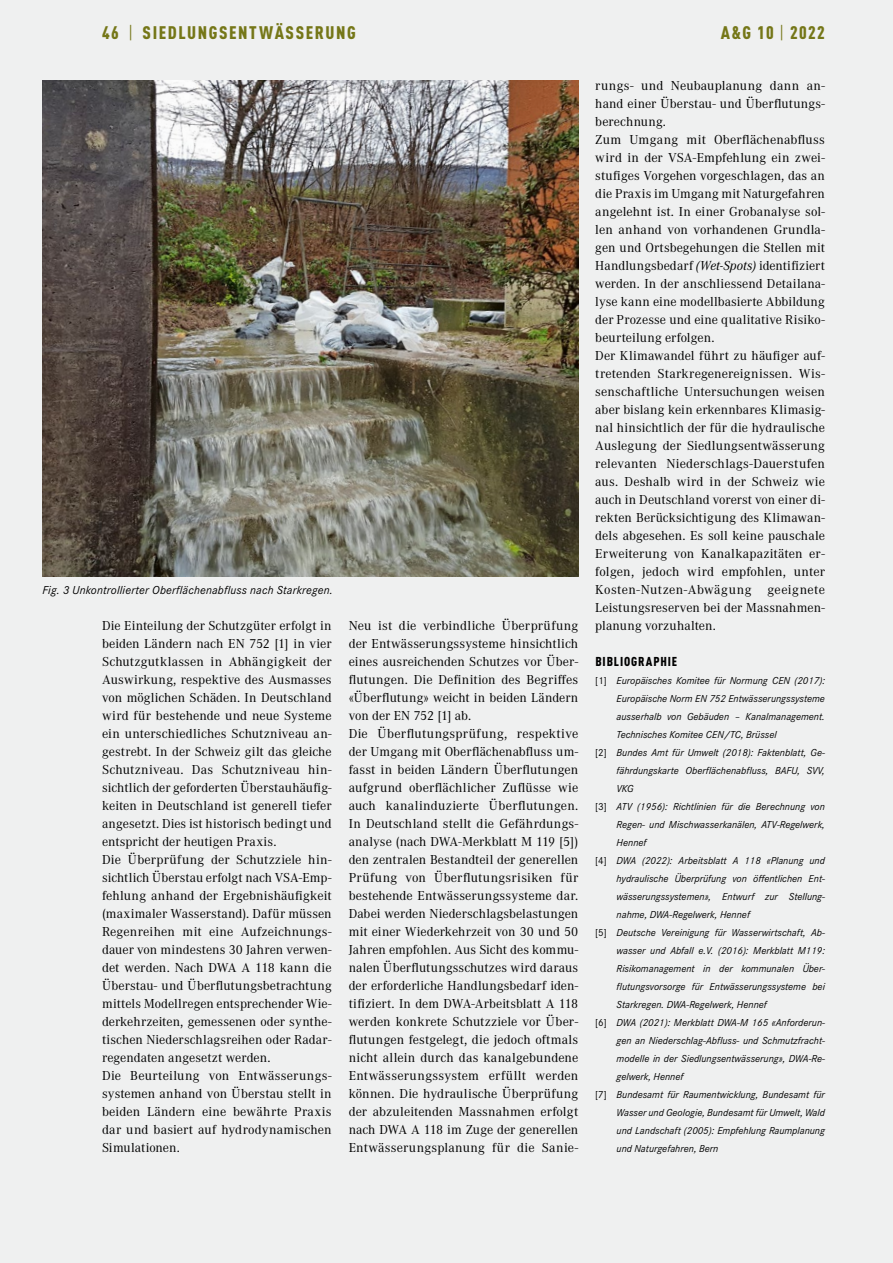
<style>
.page{position:relative;width:893px;height:1263px;background:#eff0f0}
.page>*{position:absolute;margin:0;border:0;box-sizing:border-box;transform-origin:0 0}
.t1{font:900 condensed 18px "DINOT";letter-spacing:.09em;color:#757718}
.t2{font:13.5px/18px "Corporate A";letter-spacing:.005em;color:#000}
.t3{font:900 condensed 12.75px "DINOT";letter-spacing:.065em;color:#000}
.t4{font:italic 12px "Corporate S";letter-spacing:.015em;color:#000}
.t5{font:italic 10.5px "Corporate S";color:#000}
.s1{font-weight:400}
.s2{font-style:italic}
.s3{font-style:normal}
</style>
<div class="page">
<img style="left:43px;top:81px;width:535px;height:495px">
<h1 class="t1" style="left:102px;top:22px;width:255px">46 <span class="s1">|</span> SIEDLUNGSENTWÄSSERUNG</h1>
<p class="t4" style="left:43px;top:581px;width:292px">Fig. 3 Unkontrollierter Oberflächenabfluss nach Starkregen.</p>
<p class="t2" style="left:102px;top:616px;width:231px">Die Einteilung der Schutzgüter erfolgt in beiden Ländern nach EN 752 [1] in vier Schutzgutklassen in Abhängigkeit der Auswirkung, respektive des Ausmasses von möglichen Schäden. In Deutschland wird für bestehende und neue Systeme ein unterschiedliches Schutzniveau an&shy;gestrebt. In der Schweiz gilt das gleiche Schutzniveau. Das Schutzniveau hin&shy;sichtlich der geforderten Überstauhäufig&shy;keiten in Deutschland ist generell tiefer angesetzt. Dies ist historisch bedingt und entspricht der heutigen Praxis.<br>Die Überprüfung der Schutzziele hin&shy;sichtlich Überstau erfolgt nach VSA-Emp&shy;fehlung anhand der Ergebnishäufigkeit (maximaler Wasserstand). Dafür müssen Regenreihen mit eine Aufzeichnungs&shy;dauer von mindestens 30 Jahren verwen&shy;det werden. Nach DWA A 118 kann die Überstau- und Überflutungsbetrachtung mittels Modellregen entsprechender Wie&shy;derkehrzeiten, gemessenen oder synthe&shy;tischen Niederschlagsreihen oder Radar&shy;regendaten angesetzt werden.<br>Die Beurteilung von Entwässerungs&shy;systemen anhand von Überstau stellt in beiden Ländern eine bewährte Praxis dar und basiert auf hydrodynamischen Simulationen.</p>
<p class="t2" style="left:349px;top:616px;width:231px">Neu ist die verbindliche Überprüfung der Entwässerungssysteme hinsichtlich eines ausreichenden Schutzes vor Über&shy;flutungen. Die Definition des Begriffes «Überflutung» weicht in beiden Ländern von der EN 752 [1] ab.<br>Die Überflutungsprüfung, respektive der Umgang mit Oberflächenabfluss um&shy;fasst in beiden Ländern Überflutungen aufgrund oberflächlicher Zuflüsse wie auch kanalinduzierte Überflutungen.<br>In Deutschland stellt die Gefährdungs&shy;analyse (nach DWA-Merkblatt M 119 [5]) den zentralen Bestandteil der generellen Prüfung von Überflutungsrisiken für bestehende Entwässerungssysteme dar.<br>Dabei werden Niederschlagsbelastungen mit einer Wiederkehrzeit von 30 und 50<br>Jahren empfohlen. Aus Sicht des kommu&shy;nalen Überflutungsschutzes wird daraus der erforderliche Handlungsbedarf iden&shy;tifiziert. In dem DWA-Arbeitsblatt A 118 werden konkrete Schutzziele vor Über&shy;flutungen festgelegt, die jedoch oftmals nicht allein durch das kanalgebundene Entwässerungssystem erfüllt werden können. Die hydraulische Überprüfung der abzuleitenden Massnahmen erfolgt nach DWA A 118 im Zuge der generellen Entwässerungsplanung für die Sanie-</p>
<h1 class="t1" style="left:721px;top:22px;width:106px">A&amp;G 10 <span class="s1">|</span> 2022</h1>
<p class="t2" style="left:595px;top:76px;width:231px">rungs- und Neubauplanung dann an&shy;hand einer Überstau- und Überflutungs&shy;berechnung.<br>Zum Umgang mit Oberflächenabfluss wird in der VSA-Empfehlung ein zwei&shy;stufiges Vorgehen vorgeschlagen, das an die Praxis im Umgang mit Naturgefahren angelehnt ist. In einer Grobanalyse sol&shy;len anhand von vorhandenen Grundla&shy;gen und Ortsbegehungen die Stellen mit Handlungsbedarf <span class="s2">(Wet-Spots)</span> identifiziert werden. In der anschliessend Detailana&shy;lyse kann eine modellbasierte Abbildung der Prozesse und eine qualitative Risiko&shy;beurteilung erfolgen.<br>Der Klimawandel führt zu häufiger auf&shy;tretenden Starkregenereignissen. Wis&shy;senschaftliche Untersuchungen weisen aber bislang kein erkennbares Klimasig&shy;nal hinsichtlich der für die hydraulische Auslegung der Siedlungsentwässerung relevanten Niederschlags-Dauerstufen aus. Deshalb wird in der Schweiz wie auch in Deutschland vorerst von einer di&shy;rekten Berücksichtigung des Klimawan&shy;dels abgesehen. Es soll keine pauschale Erweiterung von Kanalkapazitäten er&shy;folgen, jedoch wird empfohlen, unter Kosten-Nutzen-Abwägung geeignete Leistungsreserven bei der Massnahmen&shy;planung vorzuhalten.</p>
<p class="t3" style="left:595px;top:654px;width:83px">BIBLIOGRAPHIE</p>
<p class="t5" style="left:595px;top:673px;width:231px"><span class="s3">[1]</span> Europäisches Komitee für Normung CEN (2017):</p>
<p class="t5" style="left:617px;top:691px;width:210px">Europäische Norm EN 752 Entwässerungssysteme</p>
<p class="t5" style="left:617px;top:709px;width:210px">ausserhalb von Gebäuden – Kanalmanagement.</p>
<p class="t5" style="left:617px;top:727px;width:162px">Technisches Komitee CEN/TC, Brüssel</p>
<p class="t5" style="left:595px;top:745px;width:231px"><span class="s3">[2]</span> Bundes Amt für Umwelt (2018): Faktenblatt, Ge-</p>
<p class="t5" style="left:617px;top:763px;width:210px">fährdungskarte Oberflächenabfluss, BAFU, SVV,</p>
<p class="t5" style="left:617px;top:781px;width:19px">VKG</p>
<p class="t5" style="left:595px;top:799px;width:231px"><span class="s3">[3]</span> ATV (1956): Richtlinien für die Berechnung von</p>
<p class="t5" style="left:617px;top:817px;width:210px">Regen- und Mischwasserkanälen, ATV-Regelwerk,</p>
<p class="t5" style="left:617px;top:835px;width:31px">Hennef</p>
<p class="t5" style="left:595px;top:853px;width:231px"><span class="s3">[4]</span> DWA (2022): Arbeitsblatt A 118 «Planung und</p>
<p class="t5" style="left:617px;top:871px;width:210px">hydraulische Überprüfung von öffentlichen Ent-</p>
<p class="t5" style="left:617px;top:889px;width:210px">wässerungssystemen», Entwurf zur Stellung-</p>
<p class="t5" style="left:617px;top:907px;width:135px">nahme, DWA-Regelwerk, Hennef</p>
<p class="t5" style="left:595px;top:925px;width:231px"><span class="s3">[5]</span> Deutsche Vereinigung für Wasserwirtschaft, Ab-</p>
<p class="t5" style="left:617px;top:943px;width:210px">wasser und Abfall e.V. (2016): Merkblatt M119:</p>
<p class="t5" style="left:617px;top:961px;width:210px">Risikomanagement in der kommunalen Über-</p>
<p class="t5" style="left:617px;top:979px;width:210px">flutungsvorsorge für Entwässerungssysteme bei</p>
<p class="t5" style="left:617px;top:997px;width:152px">Starkregen. DWA-Regelwerk, Hennef</p>
<p class="t5" style="left:595px;top:1015px;width:231px"><span class="s3">[6]</span> DWA (2021): Merkblatt DWA-M 165 «Anforderun-</p>
<p class="t5" style="left:617px;top:1033px;width:210px">gen an Niederschlag-Abfluss- und Schmutzfracht-</p>
<p class="t5" style="left:617px;top:1051px;width:210px">modelle in der Siedlungsentwässerung», DWA-Re-</p>
<p class="t5" style="left:617px;top:1069px;width:68px">gelwerk, Hennef</p>
<p class="t5" style="left:595px;top:1087px;width:231px"><span class="s3">[7]</span> Bundesamt für Raumentwicklung, Bundesamt für</p>
<p class="t5" style="left:617px;top:1105px;width:210px">Wasser und Geologie, Bundesamt für Umwelt, Wald</p>
<p class="t5" style="left:617px;top:1123px;width:210px">und Landschaft (2005): Empfehlung Raumplanung</p>
<p class="t5" style="left:617px;top:1141px;width:103px">und Naturgefahren, Bern</p>
</div>
